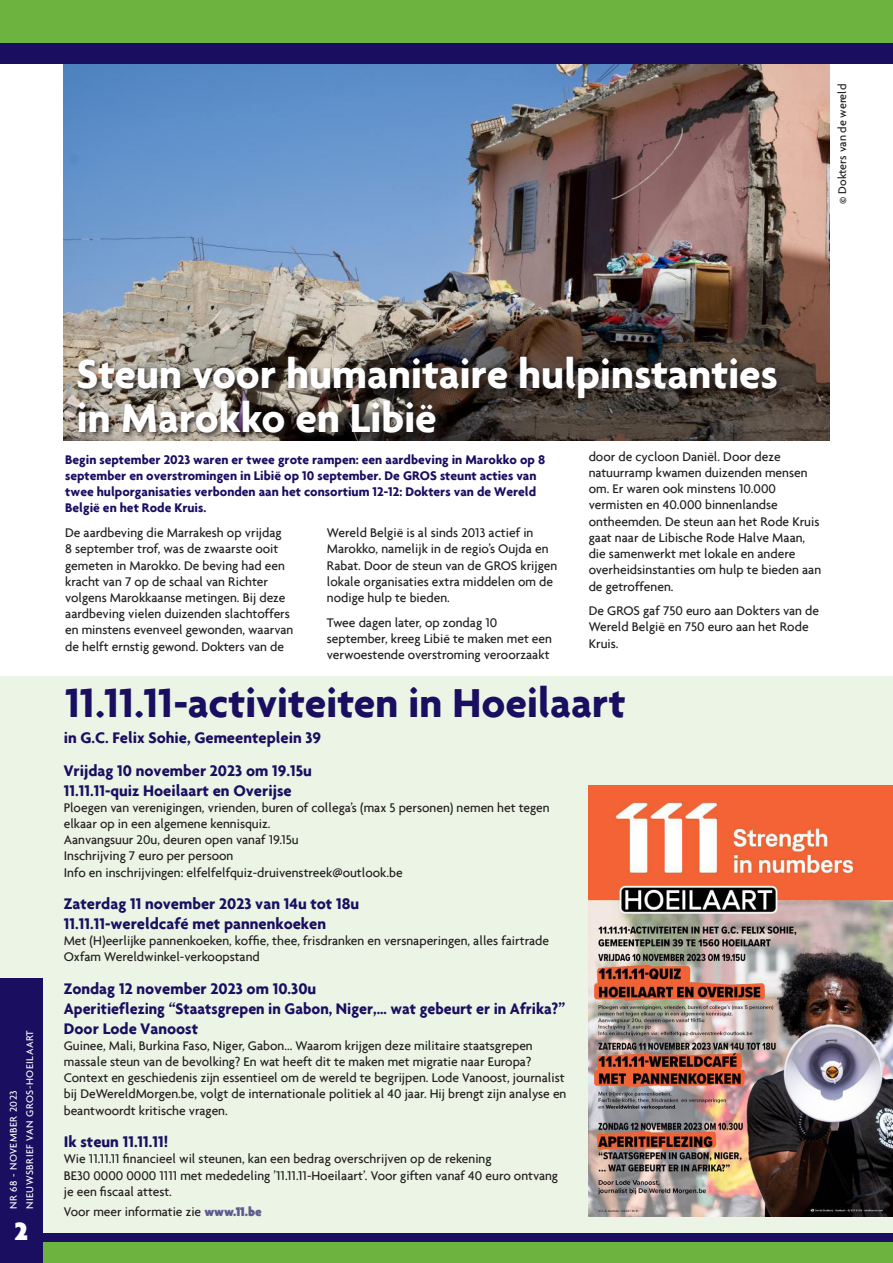
<style>
.page{position:relative;width:893px;height:1263px;background:#fff}
.page>*{position:absolute;margin:0;border:0;box-sizing:border-box;transform-origin:0 0}
.t1{font:700 43.5px/45px "Agenda";letter-spacing:-.005em;color:#fff}
.t2{font:700 43.5px "Agenda";letter-spacing:-.005em;color:#1a0e60}
.t3{font:900 27px "Agenda";color:#fff}
.t4{font:700 16.5px/19.8px "Agenda";color:#1a0e60}
.t5{font:500 13.5px/16.2px "Agenda";color:#231f20}
.t6{font:700 13.5px/16.2px "Agenda";color:#1a0e60}
.t7{font:500 12px "Agenda";color:#231f20}
.t8{font:500 10.5px/16.5px "Agenda";letter-spacing:.05em;color:#fff}
.s1{font-weight:900;color:#5e598f}
</style>
<div class="page">
<div style="left:0;top:676px;width:893px;height:587px;background:#ecf4e6"></div>
<img style="left:588px;top:786px;width:305px;height:430px">
<img style="left:64px;top:64px;width:765px;height:377px">
<div style="left:75px;top:354px;width:708px;height:86px;background:#231f20;opacity:.75"></div>
<div style="left:0;top:0;width:893px;height:64px;background:#1a0e60"></div>
<div style="left:0;top:0;width:893px;height:43px;background:#6cb43f"></div>
<div style="left:0;top:1233px;width:893px;height:30px;background:#1a0e60"></div>
<div style="left:0;top:1242px;width:893px;height:21px;background:#6cb43f"></div>
<div style="left:0;top:978px;width:43px;height:285px;background:#1a0e60"></div>
<p class="t7" style="left:835px;top:204px;width:121px;rotate:-90deg">© Dokters van de wereld</p>
<p class="t8" style="left:5px;top:1209px;width:180px;rotate:-90deg">NR 68 - NOVEMBER 2023<br>NIEUWSBRIEF VAN GROS-HOEILAART</p>
<h2 class="t3" style="left:15px;top:1214px;width:15px">2</h2>
<h1 class="t1" style="left:77px;top:350px;width:703px">Steun voor humanitaire hulpinstanties in Marokko en Libië</h1>
<p class="t6" style="left:65px;top:451px;width:482px">Begin september 2023 waren er twee grote rampen: een aardbeving in Marokko op 8 september en overstromingen in Libië op 10 september. De GROS steunt acties van twee hulporganisaties verbonden aan het consortium 12-12: Dokters van de Wereld België en het Rode Kruis.</p>
<p class="t5" style="left:65px;top:524px;width:230px">De aardbeving die Marrakesh op vrijdag<br>8 september trof, was de zwaarste ooit gemeten in Marokko. De beving had een kracht van 7 op de schaal van Richter volgens Marokkaanse metingen. Bij deze aardbeving vielen duizenden slachtoffers en minstens evenveel gewonden, waarvan de helft ernstig gewond. Dokters van de</p>
<p class="t5" style="left:327px;top:524px;width:232px">Wereld België is al sinds 2013 actief in Marokko, namelijk in de regio’s Oujda en Rabat. Door de steun van de GROS krijgen lokale organisaties extra middelen om de nodige hulp te bieden.</p>
<p class="t5" style="left:589px;top:448px;width:234px">door de cycloon Daniël. Door deze natuurramp kwamen duizenden mensen om. Er waren ook minstens 10.000 vermisten en 40.000 binnenlandse ontheemden. De steun aan het Rode Kruis gaat naar de Libische Rode Halve Maan, die samenwerkt met lokale en andere overheidsinstanties om hulp te bieden aan de getroffenen.</p>
<p class="t5" style="left:589px;top:602px;width:232px">De GROS gaf 750 euro aan Dokters van de<br>Wereld België en 750 euro aan het Rode<br>Kruis.</p>
<p class="t5" style="left:327px;top:614px;width:227px">Twee dagen later, op zondag 10 september, kreeg Libië te maken met een verwoestende overstroming veroorzaakt</p>
<h1 class="t2" style="left:65px;top:676px;width:562px">11.11.11-activiteiten in Hoeilaart</h1>
<p class="t4" style="left:64px;top:721px;width:259px;line-height:32.5px">in G.C. Felix Sohie, Gemeenteplein 39<br>Vrijdag 10 november 2023 om 19.15u</p>
<p class="t4" style="left:64px;top:780px;width:229px">11.11.11-quiz Hoeilaart en Overijse</p>
<p class="t5" style="left:64px;top:799px;width:487px">Ploegen van verenigingen, vrienden, buren of collega’s (max 5 personen) nemen het tegen elkaar op in een algemene kennisquiz.<br>Aanvangsuur 20u, deuren open vanaf 19.15u<br>Inschrijving 7 euro per persoon<br>Info en inschrijvingen: elfelfelfquiz-druivenstreek@outlook.be</p>
<p class="t4" style="left:64px;top:893px;width:297px">Zaterdag 11 november 2023 van 14u tot 18u<br>11.11.11-wereldcafé met pannenkoeken</p>
<p class="t5" style="left:64px;top:932px;width:487px">Met (H)eerlijke pannenkoeken, koffie, thee, frisdranken en versnaperingen, alles fairtrade<br>Oxfam Wereldwinkel-verkoopstand</p>
<p class="t4" style="left:64px;top:978px;width:503px">Zondag 12 november 2023 om 10.30u<br>Aperitieflezing “Staatsgrepen in Gabon, Niger,… wat gebeurt er in Afrika?”<br>Door Lode Vanoost</p>
<p class="t5" style="left:64px;top:1037px;width:504px">Guinee, Mali, Burkina Faso, Niger, Gabon... Waarom krijgen deze militaire staatsgrepen massale steun van de bevolking? En wat heeft dit te maken met migratie naar Europa?<br>Context en geschiedenis zijn essentieel om de wereld te begrijpen. Lode Vanoost, journalist bij DeWereldMorgen.be, volgt de internationale politiek al 40 jaar. Hij brengt zijn analyse en beantwoordt kritische vragen.</p>
<p class="t4" style="left:64px;top:1131px;width:106px">Ik steun 11.11.11!</p>
<p class="t5" style="left:64px;top:1150px;width:496px">Wie 11.11.11 financieel wil steunen, kan een bedrag overschrijven op de rekening<br>BE30 0000 0000 1111 met mededeling ’11.11.11-Hoeilaart’. Voor giften vanaf 40 euro ontvang je een fiscaal attest.</p>
<p class="t5" style="left:64px;top:1203px;width:199px">Voor meer informatie zie <span class="s1">www.11.be</span></p>
</div>
